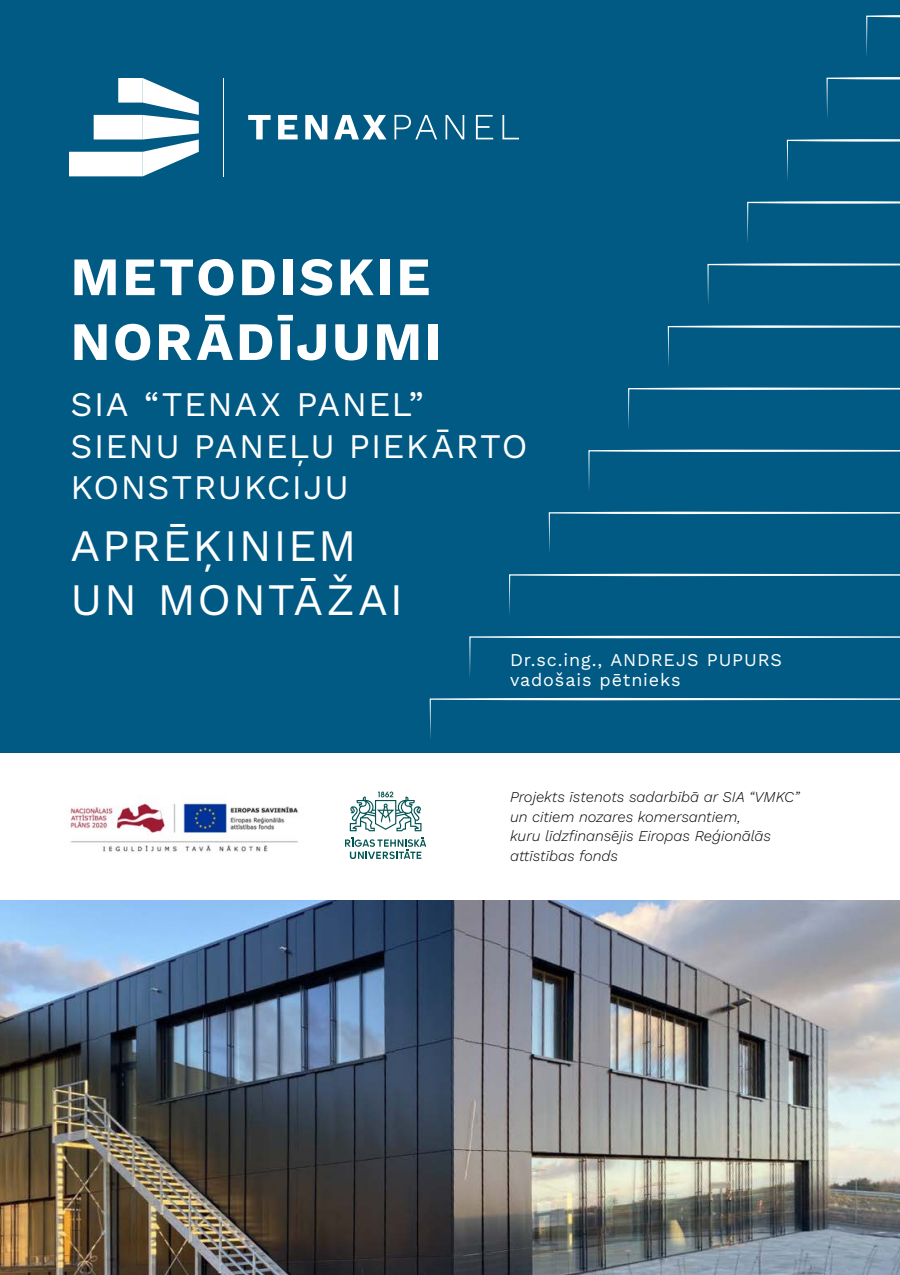
<style>
.page{position:relative;width:900px;height:1275px;background:#005a84}
.page>*{position:absolute;margin:0;border:0;box-sizing:border-box;transform-origin:0 0}
.t1{font:700 54px/64.8px "Work Sans";letter-spacing:.045em;color:#fff}
.t2{font:45px/54px "Work Sans";letter-spacing:.04em;color:#fff}
.t3{font:34.5px/41.4px "Work Sans";letter-spacing:.04em;color:#fff}
.t4{font:18px "Work Sans";letter-spacing:.045em;color:#fff}
.t5{font:italic 300 15px/19.5px "Work Sans";color:#000}
</style>
<div class="page">
<svg style="left:69px;top:78px;width:130px;height:98px"></svg>
<svg style="left:305px;top:115px;width:22px;height:24px"></svg>
<svg style="left:278px;top:115px;width:20px;height:24px"></svg>
<svg style="left:334px;top:115px;width:52px;height:24px"></svg>
<svg style="left:248px;top:115px;width:23px;height:24px"></svg>
<svg style="left:446px;top:115px;width:18px;height:24px"></svg>
<svg style="left:476px;top:115px;width:17px;height:24px"></svg>
<svg style="left:395px;top:115px;width:42px;height:24px"></svg>
<hr style="left:223px;top:78px;width:1px;height:98px;background:#fff">
<svg style="left:502px;top:115px;width:17px;height:24px"></svg>
<svg style="left:430px;top:574px;width:470px;height:165px"></svg>
<svg style="left:549px;top:512px;width:351px;height:135px"></svg>
<svg style="left:588px;top:450px;width:312px;height:165px"></svg>
<svg style="left:628px;top:388px;width:272px;height:196px"></svg>
<svg style="left:668px;top:325px;width:232px;height:228px"></svg>
<svg style="left:707px;top:263px;width:193px;height:259px"></svg>
<svg style="left:747px;top:15px;width:153px;height:476px"></svg>
<div style="left:0;top:753px;width:900px;height:147px;background:#fff"></div>
<img style="left:0;top:900px;width:900px;height:375px">
<img style="left:69px;top:795px;width:230px;height:57px">
<svg style="left:345px;top:791px;width:555px;height:136px"></svg>
<p class="t1" style="left:70px;top:242px;width:373px">METODISKIE<br>NORĀDĪJUMI</p>
<p class="t3" style="left:70px;top:382px;width:459px">SIA “TENAX PANEL”<br>SIENU PANEĻU PIEKĀRTO<br>KONSTRUKCIJU</p>
<p class="t2" style="left:70px;top:516px;width:334px">APRĒĶINIEM<br>UN MONTĀŽAI</p>
<p class="t4" style="left:510px;top:646px;width:273px">Dr.sc.ing., ANDREJS PUPURS</p>
<p class="t4" style="left:510px;top:666px;width:172px">vadošais pētnieks</p>
<p class="t5" style="left:510px;top:786px;width:291px">Projekts īstenots sadarbībā ar SIA “VMKC” un citiem nozares komersantiem,<br>kuru līdzfinansējis Eiropas Reģionālās attīstības fonds</p>
</div>
